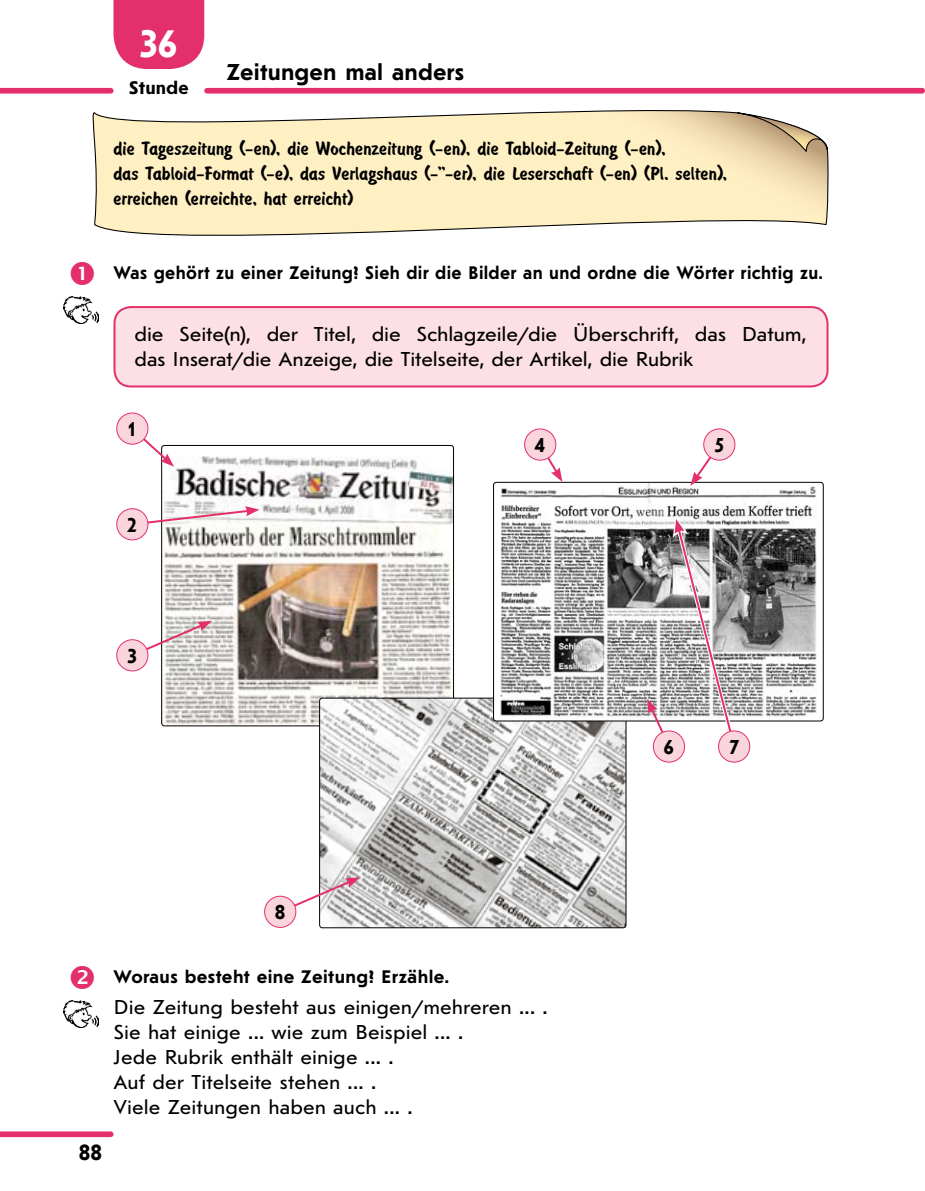
<style>
.page{position:relative;width:925px;height:1191px;background:#fff}
.page>*{position:absolute;margin:0;border:0;box-sizing:border-box;transform-origin:0 0}
.t1{font:700 40px "Journal Sans New";color:#fff}
.t2{font:700 24px "Journal Sans New";letter-spacing:.005em;color:#000}
.t3{font:700 23px "Journal Sans New";color:#000}
.t4{font:21px/25px "Journal Sans New";color:#000}
.t5{font:21px/25px "Brush Type d";letter-spacing:.005em;color:#000;scale:1.1 1}
.t6{font:700 21px "Journal Sans New";color:#000}
.t7{font:700 19px "Journal Sans New";letter-spacing:.02em;color:#000;scale:.95 1}
.t8{font:700 19px "Journal Sans New";letter-spacing:.02em;color:#000}
.t9{font:700 19px "Journal Sans OTF";letter-spacing:.035em;color:#000}
</style>
<div class="page">
<svg style="left:0;top:1131px;width:113px;height:6px"></svg>
<div style="left:204px;top:88px;width:720px;height:6px;background:#e3306d;border-radius:3px"></div>
<svg style="left:0;top:88px;width:113px;height:6px"></svg>
<svg style="left:92px;top:110px;width:736px;height:126px"></svg>
<svg style="left:736px;top:113px;width:92px;height:50px"></svg>
<svg style="left:113px;top:0;width:91px;height:69px"></svg>
<div style="left:114px;top:307px;width:713px;height:79px;background:#fce0e5;border-radius:16px"></div>
<div style="left:113px;top:306px;width:715px;height:81px;border:2px solid #e3306d;border-radius:16px"></div>
<img style="left:163px;top:456px;width:289px;height:268px">
<div style="left:161px;top:445px;width:293px;height:281px;border:1px solid #000;border-radius:3px"></div>
<img style="left:321px;top:699px;width:303px;height:227px">
<div style="left:319px;top:697px;width:307px;height:231px;border:1px solid #000;border-radius:3px"></div>
<img style="left:493px;top:484px;width:324px;height:237px">
<div style="left:493px;top:482px;width:330px;height:239px;border:1px solid #000;border-radius:3px"></div>
<svg style="left:136px;top:426px;width:38px;height:41px"></svg>
<div style="left:117px;top:413px;width:31px;height:31px;background:#fad5dc;border-radius:50%"></div>
<div style="left:116px;top:412px;width:32px;height:33px;border:1px solid #e3306d;border-radius:50%"></div>
<svg style="left:537px;top:442px;width:25px;height:40px"></svg>
<div style="left:524px;top:429px;width:31px;height:31px;background:#fad5dc;border-radius:50%"></div>
<div style="left:524px;top:428px;width:32px;height:32px;border:1px solid #e3306d;border-radius:50%"></div>
<div style="left:653px;top:731px;width:31px;height:31px;background:#fad5dc;border-radius:50%"></div>
<div style="left:652px;top:730px;width:32px;height:32px;border:1px solid #e3306d;border-radius:50%"></div>
<svg style="left:647px;top:515px;width:91px;height:236px"></svg>
<div style="left:718px;top:731px;width:31px;height:31px;background:#fad5dc;border-radius:50%"></div>
<div style="left:717px;top:730px;width:33px;height:32px;border:1px solid #e3306d;border-radius:50%"></div>
<svg style="left:690px;top:448px;width:31px;height:38px"></svg>
<div style="left:703px;top:429px;width:31px;height:31px;background:#fad5dc;border-radius:50%"></div>
<div style="left:703px;top:428px;width:32px;height:32px;border:1px solid #e3306d;border-radius:50%"></div>
<svg style="left:136px;top:506px;width:123px;height:20px"></svg>
<div style="left:117px;top:509px;width:31px;height:31px;background:#fad5dc;border-radius:50%"></div>
<div style="left:116px;top:508px;width:32px;height:32px;border:1px solid #e3306d;border-radius:50%"></div>
<svg style="left:136px;top:621px;width:76px;height:37px"></svg>
<div style="left:117px;top:639px;width:31px;height:32px;background:#fad5dc;border-radius:50%"></div>
<div style="left:116px;top:639px;width:32px;height:32px;border:1px solid #e3306d;border-radius:50%"></div>
<svg style="left:287px;top:877px;width:73px;height:37px"></svg>
<div style="left:264px;top:896px;width:32px;height:31px;background:#fad5dc;border-radius:50%"></div>
<div style="left:264px;top:895px;width:32px;height:33px;border:1px solid #e3306d;border-radius:50%"></div>
<img style="left:64px;top:296px;width:35px;height:27px">
<img style="left:64px;top:1000px;width:35px;height:27px">
<h1 class="t1" style="left:140px;top:20px;width:39px">36</h1>
<p class="t9" style="left:129px;top:76px;width:61px">Stunde</p>
<p class="t2" style="left:227px;top:58px;width:239px">Zeitungen mal anders</p>
<p class="t5" style="left:113px;top:137px;width:559px">die Tageszeitung (-en), die Wochenzeitung (-en), die Tabloid-Zeitung (-en),<br>das Tabloid-Format (-e), das Verlagshaus (-"-er), die Leserschaft (-en) (Pl. selten), erreichen (erreichte, hat erreicht)</p>
<p class="t7" style="left:113px;top:262px;width:747px">Was gehört zu einer Zeitung? Sieh dir die Bilder an und ordne die Wörter richtig zu.</p>
<p class="t4" style="left:134px;top:321px;width:673px">die Seite(n), der Titel, die Schlagzeile/die Überschrift, das Datum, das Inserat/die Anzeige, die Titelseite, der Artikel, die Rubrik</p>
<p class="t6" style="left:129px;top:416px;width:9px">1</p>
<p class="t6" style="left:127px;top:512px;width:11px">2</p>
<p class="t6" style="left:127px;top:643px;width:11px">3</p>
<p class="t6" style="left:534px;top:432px;width:12px">4</p>
<p class="t6" style="left:714px;top:432px;width:11px">5</p>
<p class="t6" style="left:663px;top:734px;width:11px">6</p>
<p class="t6" style="left:729px;top:734px;width:11px">7</p>
<p class="t6" style="left:275px;top:899px;width:12px">8</p>
<p class="t3" style="left:79px;top:1139px;width:25px">88</p>
<p class="t8" style="left:113px;top:965px;width:337px">Woraus besteht eine Zeitung? Erzähle.</p>
<p class="t4" style="left:113px;top:994px;width:435px">Die Zeitung besteht aus einigen/mehreren ... .<br>Sie hat einige ... wie zum Beispiel ... .<br>Jede Rubrik enthält einige ... .<br>Auf der Titelseite stehen ... .<br>Viele Zeitungen haben auch ... .</p>
</div>
